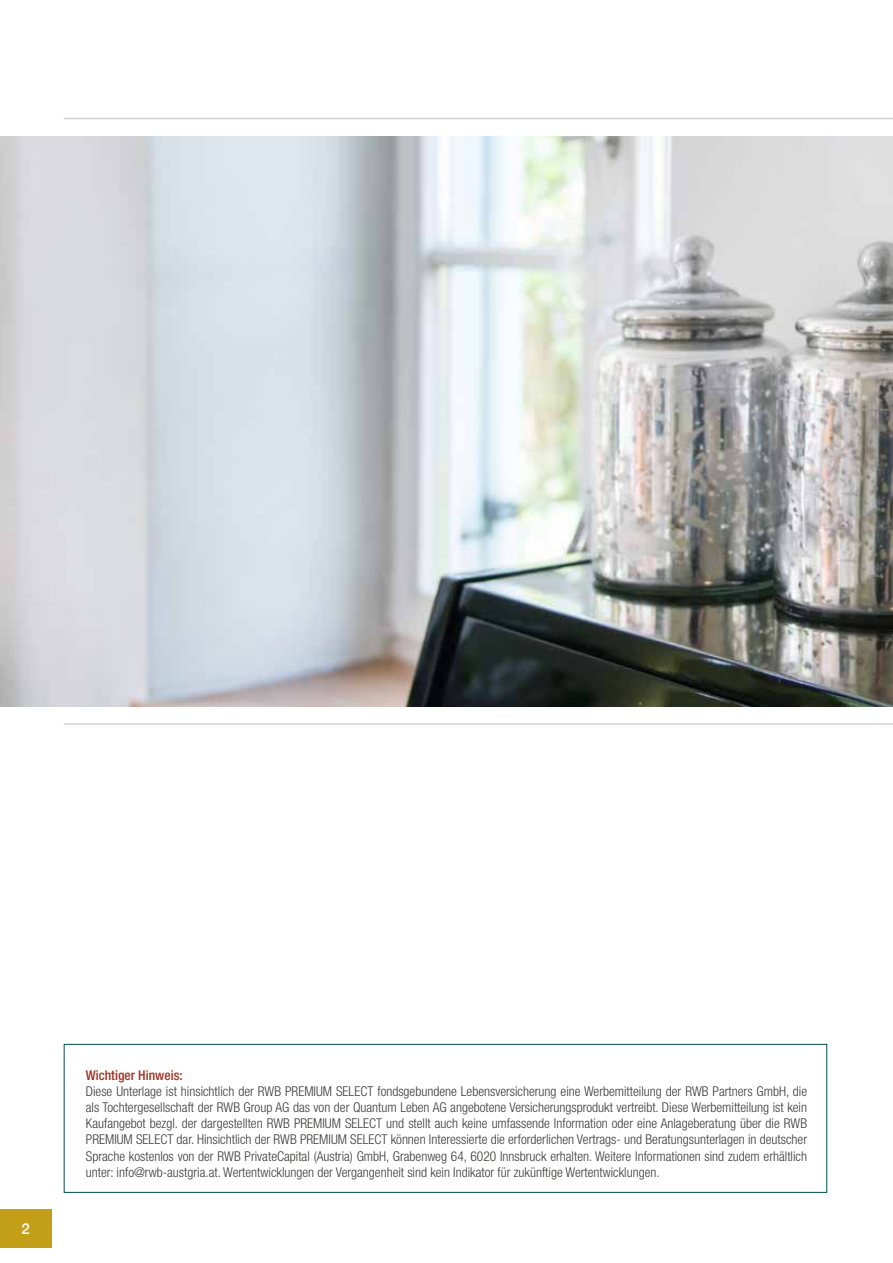
<style>
.page{position:relative;width:893px;height:1263px;background:#fff}
.page>*{position:absolute;margin:0;border:0;box-sizing:border-box;transform-origin:0 0}
.t1{font:500 15px "Helvetica Neue LT Pro";color:#fff}
.t2{font:300 condensed 13.5px/16.2px "Helvetica Neue LT Pro";color:#3c3c3b;text-align:justify}
.t3{font:500 condensed 13.5px "Helvetica Neue LT Pro";color:#a32f20}
</style>
<div class="page">
<div style="left:0;top:1210px;width:51px;height:38px;background:#c39f18"></div>
<div style="left:64px;top:1044px;width:763px;height:149px;border:1px solid #005148"></div>
<hr style="left:64px;top:723px;width:829px;height:2px;background:#d0d0d0">
<hr style="left:64px;top:118px;width:829px;height:1px;background:#d0d0d0">
<img style="left:0;top:136px;width:893px;height:570px">
<p class="t1" style="left:21px;top:1220px;width:10px">2</p>
<p class="t3" style="left:86px;top:1067px;width:98px">Wichtiger Hinweis:</p>
<p class="t2" style="left:86px;top:1083px;width:723px">Diese Unterlage ist hinsichtlich der RWB PREMIUM SELECT fondsgebundene Lebensversicherung eine Werbemitteilung der RWB Partners GmbH, die als Tochtergesellschaft der RWB Group AG das von der Quantum Leben AG angebotene Versicherungsprodukt vertreibt. Diese Werbemitteilung ist kein Kaufangebot bezgl. der dargestellten RWB PREMIUM SELECT und stellt auch keine umfassende Information oder eine Anlageberatung über die RWB PREMIUM SELECT dar. Hinsichtlich der RWB PREMIUM SELECT können Interessierte die erforderlichen Vertrags- und Beratungsunterlagen in deutscher Sprache kostenlos von der RWB PrivateCapital (Austria) GmbH, Grabenweg 64, 6020 Innsbruck erhalten. Weitere Informationen sind zudem erhältlich unter: info@rwb-austgria.at. Wertentwicklungen der Vergangenheit sind kein Indikator für zukünftige Wertentwicklungen.</p>
</div>
